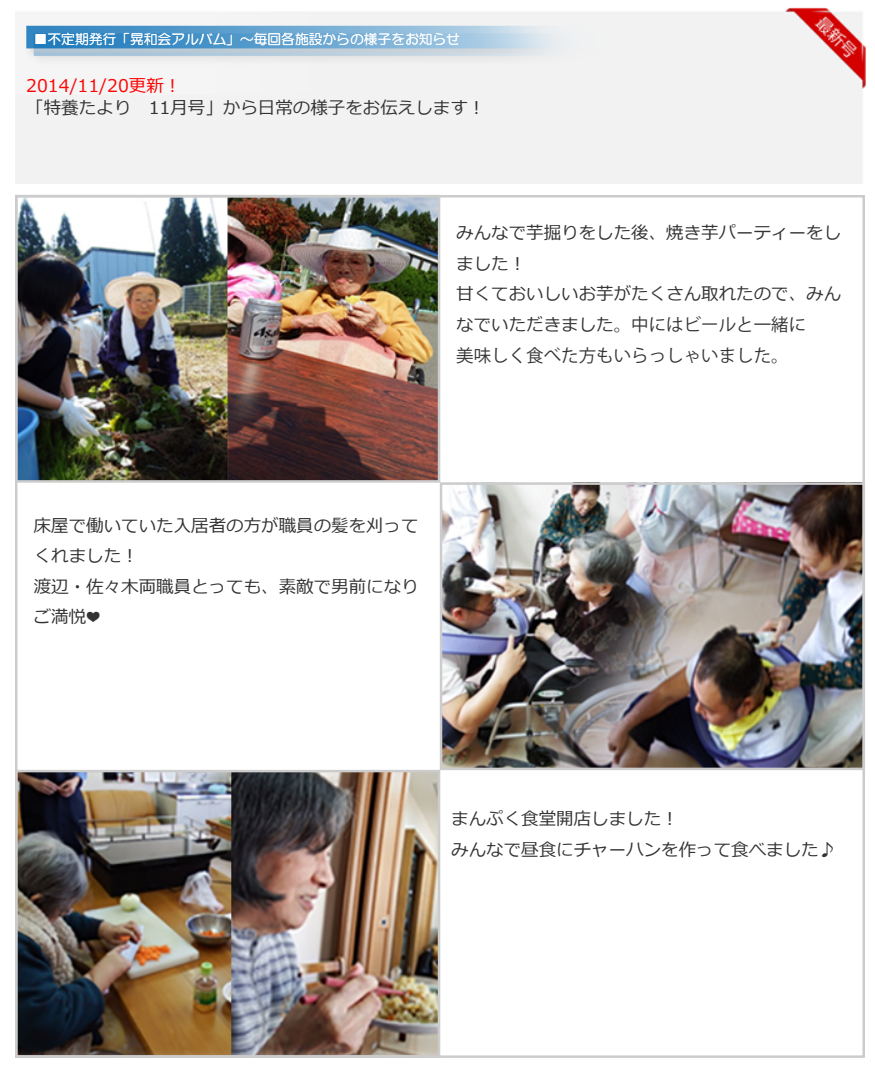
<style>
.page{position:relative;width:875px;height:1075px;background:#fff}
.page>*{position:absolute;margin:0;border:0;box-sizing:border-box;transform-origin:0 0}
.t1{font:17.5px/30.6px "Meiryo";color:#333}
.t2{font:17.5px/30.6px "Koz Go Pr 6 N";color:#333}
.t3{font:17.5px "Meiryo";color:#fa0808}
.t4{font:13.75px "HG Maru Gothic MPRO";color:#fff}
.s1{font-family:"Meiryo"}
</style>
<div class="page">
<img style="left:15px;top:8px;width:851px;height:176px">
<img style="left:18px;top:198px;width:419px;height:282px">
<img style="left:443px;top:485px;width:419px;height:282px">
<img style="left:18px;top:773px;width:419px;height:282px">
<div style="left:15px;top:195px;width:425px;height:288px;border:2px solid #ccc"></div>
<div style="left:440px;top:482px;width:425px;height:288px;border:2px solid #ccc"></div>
<div style="left:15px;top:770px;width:425px;height:288px;border:2px solid #ccc"></div>
<p class="t4" style="left:34px;top:33px;width:428px">■不定期発行「晃和会アルバム」～毎回各施設からの様子をお知らせ</p>
<p class="t3" style="left:26px;top:73px;width:157px">2014/11/20更新︕</p>
<p class="t1" style="left:26px;top:93px;width:461px">「特養たより　11月号」から日常の様子をお伝えします︕</p>
<p class="t1" style="left:456px;top:218px;width:386px">みんなで芋掘りをした後、焼き芋パーティーをしました︕<br>甘くておいしいお芋がたくさん取れたので、みん</p>
<p class="t2" style="left:456px;top:310px;width:351px"><span class="s1">なでいただきました</span>。中にはビールと一緒に美味しく食べた方もいらっしゃいました。</p>
<p class="t1" style="left:34px;top:511px;width:386px">床屋で働いていた入居者の方が職員の髪を刈ってくれました︕<br>渡辺・佐々木両職員とっても、素敵で男前になりご満悦❤</p>
<p class="t1" style="left:451px;top:805px;width:386px">まんぷく食堂開店しました︕<br>みんなで昼食にチャーハンを作って食べました♪</p>
</div>
